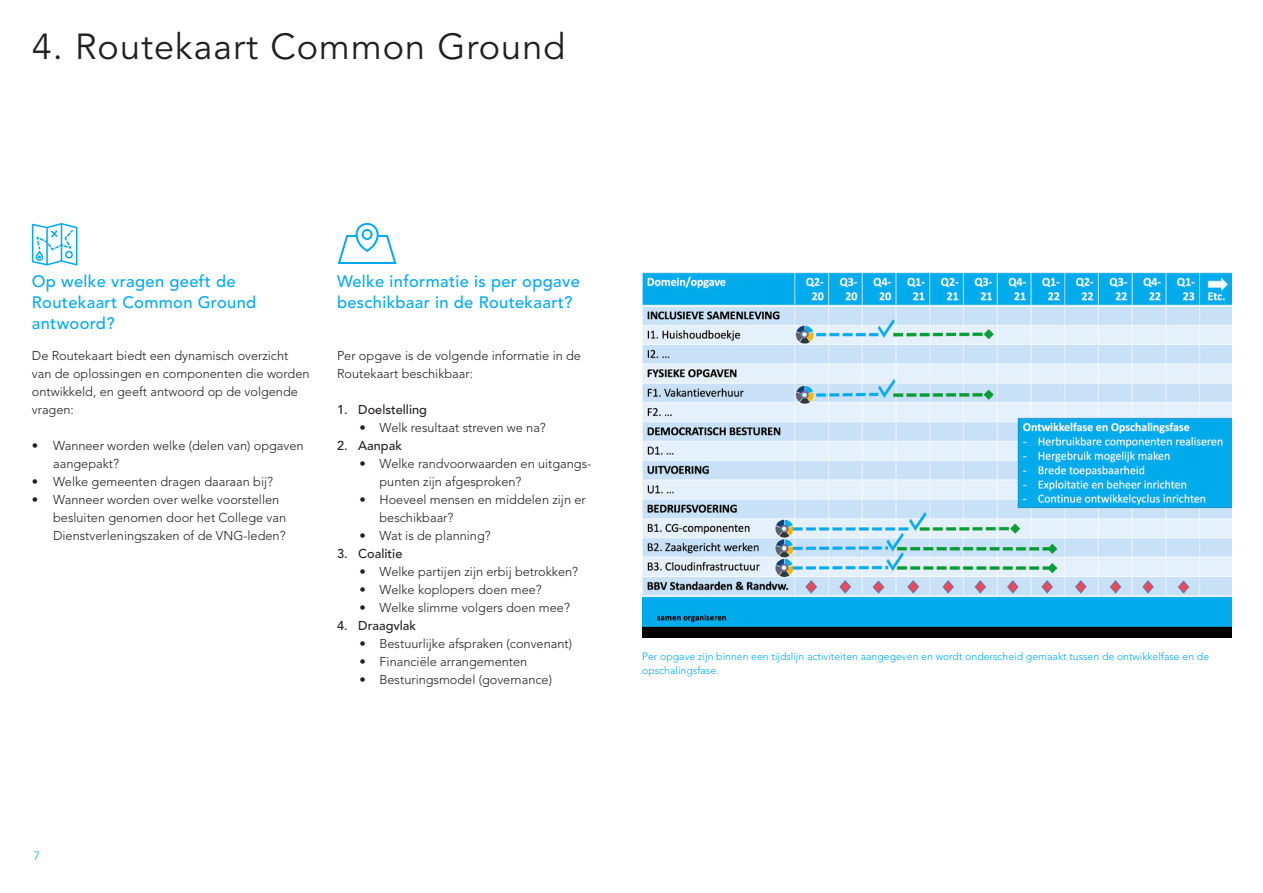
<style>
.page{position:relative;width:1263px;height:893px;background:#fff}
.page>*{position:absolute;margin:0;border:0;box-sizing:border-box;transform-origin:0 0}
.t1{font:36px "Avenir";letter-spacing:.03em;color:#231f20}
.t2{font:500 16.5px/21px "Avenir";letter-spacing:.02em;color:#03a9f4}
.t3{font:300 12.75px/18px "Avenir";color:#231f20}
.t4{font:500 12.75px "Avenir";color:#231f20}
.t5{font:300 12px "Avenir LT Std";color:#03a9f4}
.t6{font:300 10.5px/13.5px "Avenir";color:#03a9f4}
</style>
<div class="page">
<img style="left:642px;top:272px;width:589px;height:365px">
<svg style="left:32px;top:223px;width:45px;height:43px"></svg>
<svg style="left:337px;top:222px;width:60px;height:42px"></svg>
<p class="t1" style="left:32px;top:26px;width:535px">4. Routekaart Common Ground</p>
<p class="t2" style="left:32px;top:271px;width:226px">Op welke vragen geeft de<br>Routekaart Common Ground antwoord?</p>
<p class="t3" style="left:32px;top:347px;width:279px">De Routekaart biedt een dynamisch overzicht van de oplossingen en componenten die worden ontwikkeld, en geeft antwoord op de volgende vragen:</p>
<p class="t3" style="left:53px;top:437px;width:252px;text-indent:-21px">• Wanneer worden welke (delen van) opgaven aangepakt?</p>
<p class="t3" style="left:32px;top:473px;width:243px">• Welke gemeenten dragen daaraan bij?</p>
<p class="t3" style="left:53px;top:491px;width:234px;text-indent:-21px">• Wanneer worden over welke voorstellen besluiten genomen door het College van<br>Dienstverleningszaken of de VNG-leden?</p>
<p class="t2" style="left:337px;top:271px;width:244px">Welke informatie is per opgave</p>
<p class="t2" style="left:337px;top:292px;width:237px">beschikbaar in de Routekaart?</p>
<p class="t3" style="left:337px;top:347px;width:246px">Per opgave is de volgende informatie in de<br>Routekaart beschikbaar:</p>
<p class="t4" style="left:337px;top:402px;width:91px">1. Doelstelling</p>
<p class="t3" style="left:359px;top:419px;width:188px">• Welk resultaat streven we na?</p>
<p class="t4" style="left:337px;top:438px;width:66px">2. Aanpak</p>
<p class="t3" style="left:379px;top:455px;width:213px;text-indent:-20px">• Welke randvoorwaarden en uitgangs&shy;punten zijn afgesproken?</p>
<p class="t3" style="left:379px;top:491px;width:208px;text-indent:-20px">• Hoeveel mensen en middelen zijn er beschikbaar?</p>
<p class="t3" style="left:359px;top:527px;width:133px">• Wat is de planning?</p>
<p class="t4" style="left:337px;top:546px;width:67px">3. Coalitie</p>
<p class="t3" style="left:359px;top:563px;width:220px">• Welke partijen zijn erbij betrokken?</p>
<p class="t3" style="left:359px;top:581px;width:184px">• Welke koplopers doen mee?</p>
<p class="t3" style="left:359px;top:599px;width:212px">• Welke slimme volgers doen mee?</p>
<p class="t4" style="left:337px;top:618px;width:81px">4. Draagvlak</p>
<p class="t3" style="left:359px;top:635px;width:214px">• Bestuurlijke afspraken (convenant)</p>
<p class="t3" style="left:359px;top:653px;width:169px">• Financiële arrangementen</p>
<p class="t3" style="left:359px;top:671px;width:194px">• Besturingsmodel (governance)</p>
<p class="t6" style="left:642px;top:650px;width:569px">Per opgave zijn binnen een tijdslijn activiteiten aangegeven en wordt onderscheid gemaakt tussen de ontwikkelfase en de opschalingsfase.</p>
<p class="t5" style="left:34px;top:849px;width:8px">7</p>
</div>
